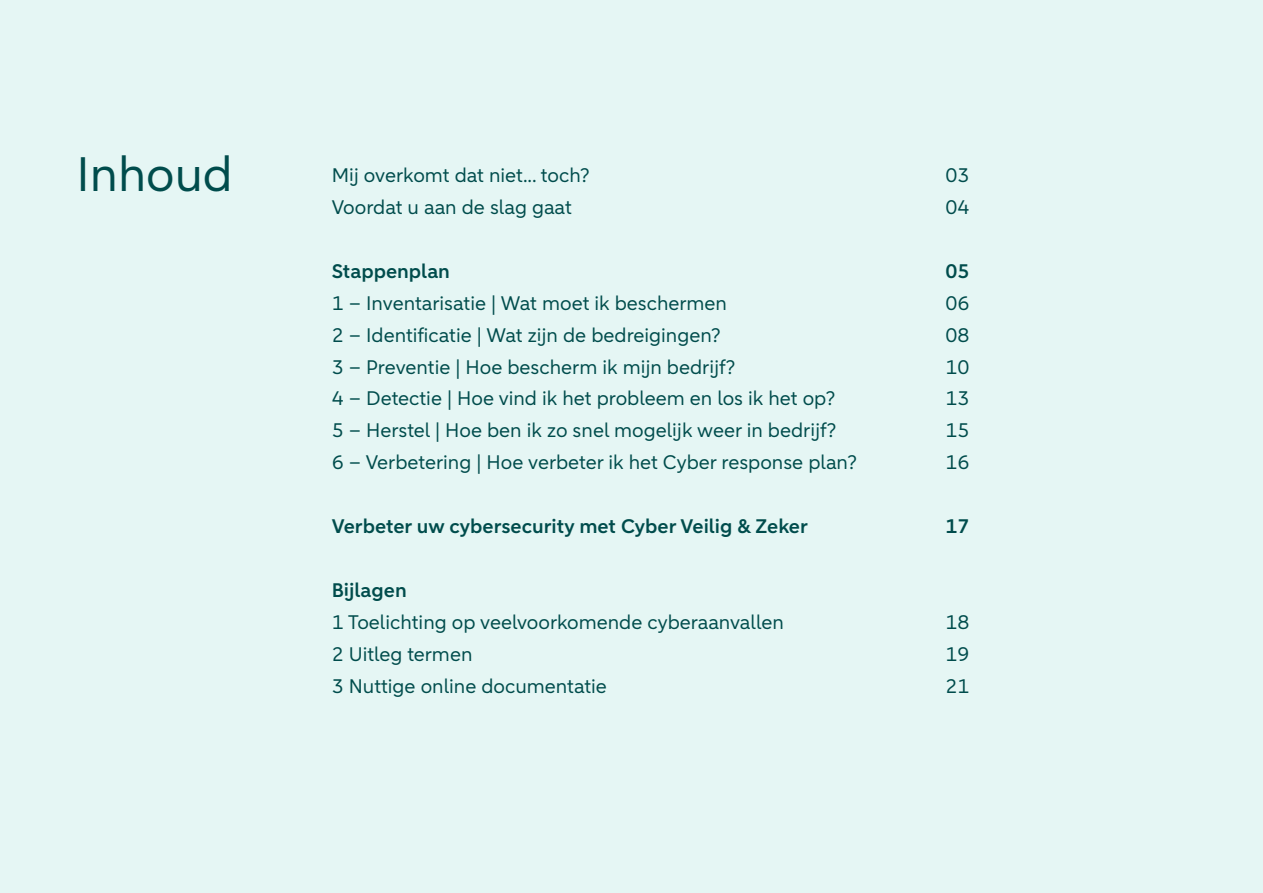
<style>
.page{position:relative;width:1263px;height:893px;background:#e5f6f4}
.page>*{position:absolute;margin:0;border:0;box-sizing:border-box;transform-origin:0 0}
.t1{font:48px "ABNAMRO Sans";color:#004c4c}
.t2{font:19.5px "ABNAMRO Sans";color:#004c4c}
.t3{font:600 19.5px "ABNAMRO Sans";color:#004c4c}
</style>
<div class="page">
<h1 class="t1" style="left:77px;top:142px;width:158px">Inhoud</h1>
<p class="t2" style="left:332px;top:163px;width:260px">Mij overkomt dat niet... toch?</p>
<p class="t2" style="left:945px;top:163px;width:26px">03</p>
<p class="t2" style="left:332px;top:194px;width:242px">Voordat u aan de slag gaat</p>
<p class="t2" style="left:945px;top:194px;width:26px">04</p>
<p class="t3" style="left:332px;top:258px;width:120px">Stappenplan</p>
<p class="t3" style="left:945px;top:258px;width:26px">05</p>
<p class="t2" style="left:332px;top:290px;width:397px">1 – Inventarisatie | Wat moet ik beschermen</p>
<p class="t2" style="left:945px;top:290px;width:26px">06</p>
<p class="t2" style="left:332px;top:322px;width:391px">2 – Identificatie | Wat zijn de bedreigingen?</p>
<p class="t2" style="left:945px;top:322px;width:26px">08</p>
<p class="t2" style="left:332px;top:354px;width:405px">3 – Preventie | Hoe bescherm ik mijn bedrijf?</p>
<p class="t2" style="left:945px;top:354px;width:26px">10</p>
<p class="t2" style="left:332px;top:386px;width:505px">4 – Detectie | Hoe vind ik het probleem en los ik het op?</p>
<p class="t2" style="left:945px;top:386px;width:26px">13</p>
<p class="t2" style="left:332px;top:418px;width:506px">5 – Herstel | Hoe ben ik zo snel mogelijk weer in bedrijf?</p>
<p class="t2" style="left:945px;top:418px;width:26px">15</p>
<p class="t2" style="left:332px;top:450px;width:527px">6 – Verbetering | Hoe verbeter ik het Cyber response plan?</p>
<p class="t2" style="left:945px;top:450px;width:26px">16</p>
<p class="t3" style="left:332px;top:514px;width:478px">Verbeter uw cybersecurity met Cyber Veilig &amp; Zeker</p>
<p class="t3" style="left:945px;top:514px;width:26px">17</p>
<p class="t3" style="left:332px;top:577px;width:77px">Bijlagen</p>
<p class="t2" style="left:332px;top:609px;width:454px">1 Toelichting op veelvoorkomende cyberaanvallen</p>
<p class="t2" style="left:945px;top:609px;width:26px">18</p>
<p class="t2" style="left:332px;top:641px;width:142px">2 Uitleg termen</p>
<p class="t2" style="left:945px;top:641px;width:26px">19</p>
<p class="t2" style="left:332px;top:673px;width:277px">3 Nuttige online documentatie</p>
<p class="t2" style="left:945px;top:673px;width:26px">21</p>
</div>
